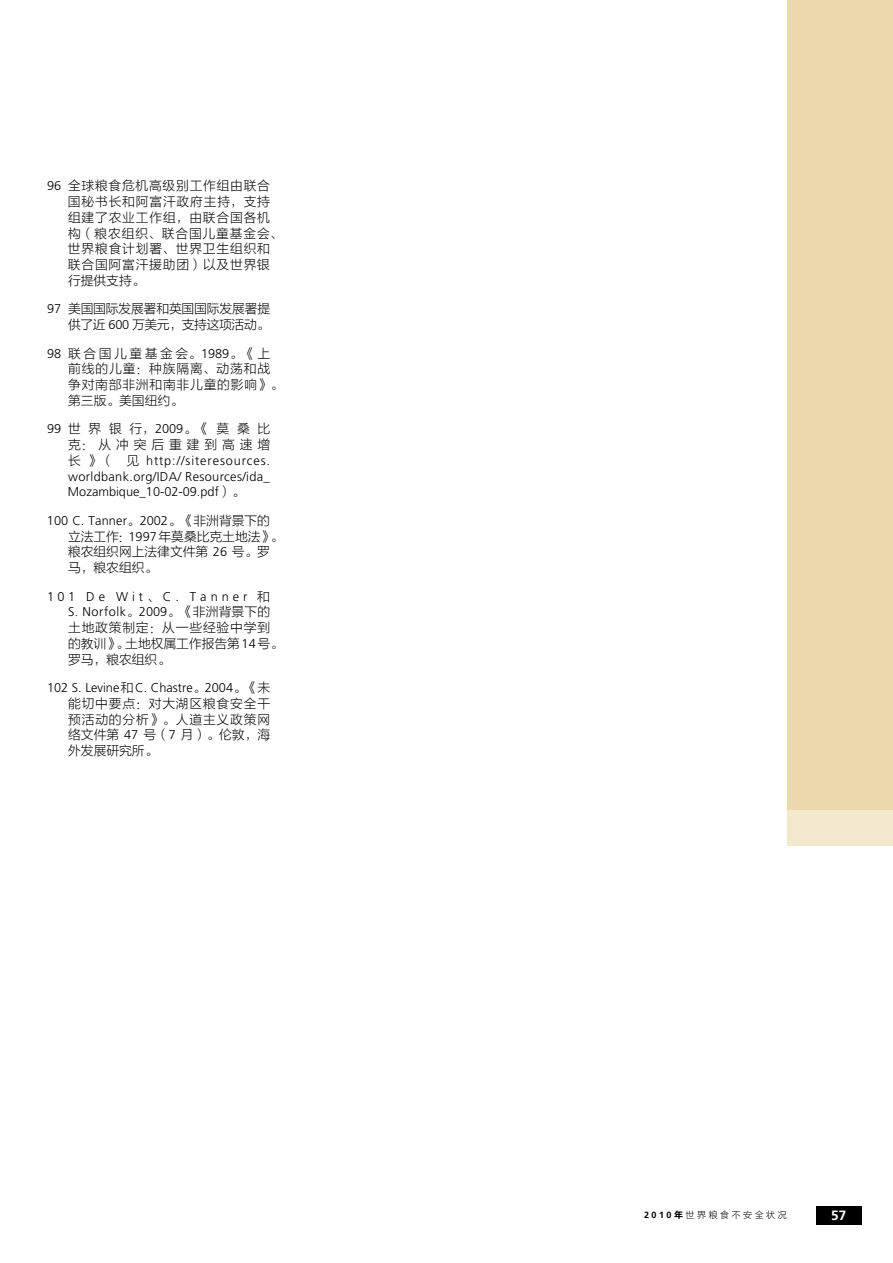
<style>
.page{position:relative;width:893px;height:1263px;background:#fff}
.page>*{position:absolute;margin:0;border:0;box-sizing:border-box;transform-origin:0 0}
.t1{font:700 13.5px "Frutiger LT Std";color:#fff}
.t2{font:12.75px/15.8px "FZLTXHK GBK1 0";letter-spacing:.065em;color:#000}
.t3{font:300 12.75px/15.8px "Frutiger LT Std";letter-spacing:.01em;color:#000;text-align:justify}
.t4{font:12.75px/15.8px "FZLTXHK GBK1 0";color:#000}
.t5{font:300 12.75px/15.8px "Frutiger LT Std";letter-spacing:.27em;color:#000;text-align:right}
.t6{font:12.75px/15.8px "FZLTXHK GBK1 0";letter-spacing:-.01em;color:#000;text-align:right}
.t7{font:12.75px/15.8px "FZLTXHK GBK1 0";letter-spacing:.385em;color:#000;text-align:right}
.t8{font:9px "FZLTXHK GBK1 0";letter-spacing:.28em;color:#000}
.s1{font-family:"Frutiger LT Std";font-weight:300}
.s2{font-family:"FZLTXHK GBK1 0";font-weight:400}
.s3{font-family:"Frutiger LT Std";font-weight:700}
.s4{font-family:"FZLTCHK GBK1 0"}
</style>
<div class="page">
<div style="left:787px;top:0;width:106px;height:846px;background:#edd9ae"></div>
<div style="left:787px;top:810px;width:106px;height:36px;background:#f4e8ce"></div>
<div style="left:816px;top:1206px;width:45px;height:18px;background:#000"></div>
<p class="t2" style="left:68px;top:178px;width:216px;text-indent:-21px"><span class="s1">96</span> 全球粮食危机高级别工作组由联合国秘书长和阿富汗政府主持，支持组建了农业工作组，由联合国各机构（粮农组织、联合国儿童基金会、世界粮食计划署、世界卫生组织和联合国阿富汗援助团）以及世界银行提供支持。</p>
<p class="t6" style="left:47px;top:301px;width:225px"><span class="s1">97</span> 美国国际发展署和英国国际发展署提供了近 <span class="s1">600</span> 万美元，支持这项活动。</p>
<p class="t2" style="left:68px;top:346px;width:216px;text-indent:-21px"><span class="s1">98</span> 联合国儿童基金会。<span class="s1">1989</span>。《上前线的儿童：种族隔离、动荡和战争对南部非洲和南非儿童的影响》。第三版。美国纽约。</p>
<p class="t7" style="left:47px;top:421px;width:224px"><span class="s1">99</span> 世 界 银 行，<span class="s1">2009</span>。《 莫 桑 比克：从冲突后重建到高速增</p>
<p class="t3" style="left:68px;top:453px;width:204px"><span class="s2">长》（ 见</span> http://siteresources. worldbank.org/IDA/ Resources/ida_ Mozambique_10-02-09.pdf<span class="s2">）。</span></p>
<p class="t3" style="left:47px;top:513px;width:225px">100 C. Tanner<span class="s2">。</span>2002<span class="s2">。《非洲背景下的</span></p>
<p class="t4" style="left:68px;top:529px;width:216px">立法工作：<span class="s1">1997</span>年莫桑比克土地法》。粮农组织网上法律文件第 <span class="s1">26</span> 号。罗马，粮农组织。</p>
<p class="t5" style="left:47px;top:588px;width:225px">101 De Wit<span class="s2">、</span>C. Tanner <span class="s2">和<br></span>S. Norfolk<span class="s2">。</span>2009<span class="s2">。《非洲背景下的</span></p>
<p class="t4" style="left:68px;top:620px;width:216px">土地政策制定：从一些经验中学到的教训》。土地权属工作报告第<span class="s1">14</span>号。罗马，粮农组织。</p>
<p class="t3" style="left:47px;top:680px;width:225px">102 S. Levine<span class="s2">和</span>C. Chastre<span class="s2">。</span>2004<span class="s2">。《未</span></p>
<p class="t2" style="left:68px;top:696px;width:204px;text-align:justify">能切中要点：对大湖区粮食安全干预活动的分析》。人道主义政策网络文件第 <span class="s1">47</span> 号（<span class="s1">7</span> 月）。伦敦，海外发展研究所。</p>
<p class="t8" style="left:644px;top:1210px;width:144px"><span class="s3">2 0 1 0</span> <span class="s4">年</span>世界粮食不安全状况</p>
<p class="t1" style="left:831px;top:1207px;width:17px">57</p>
</div>
